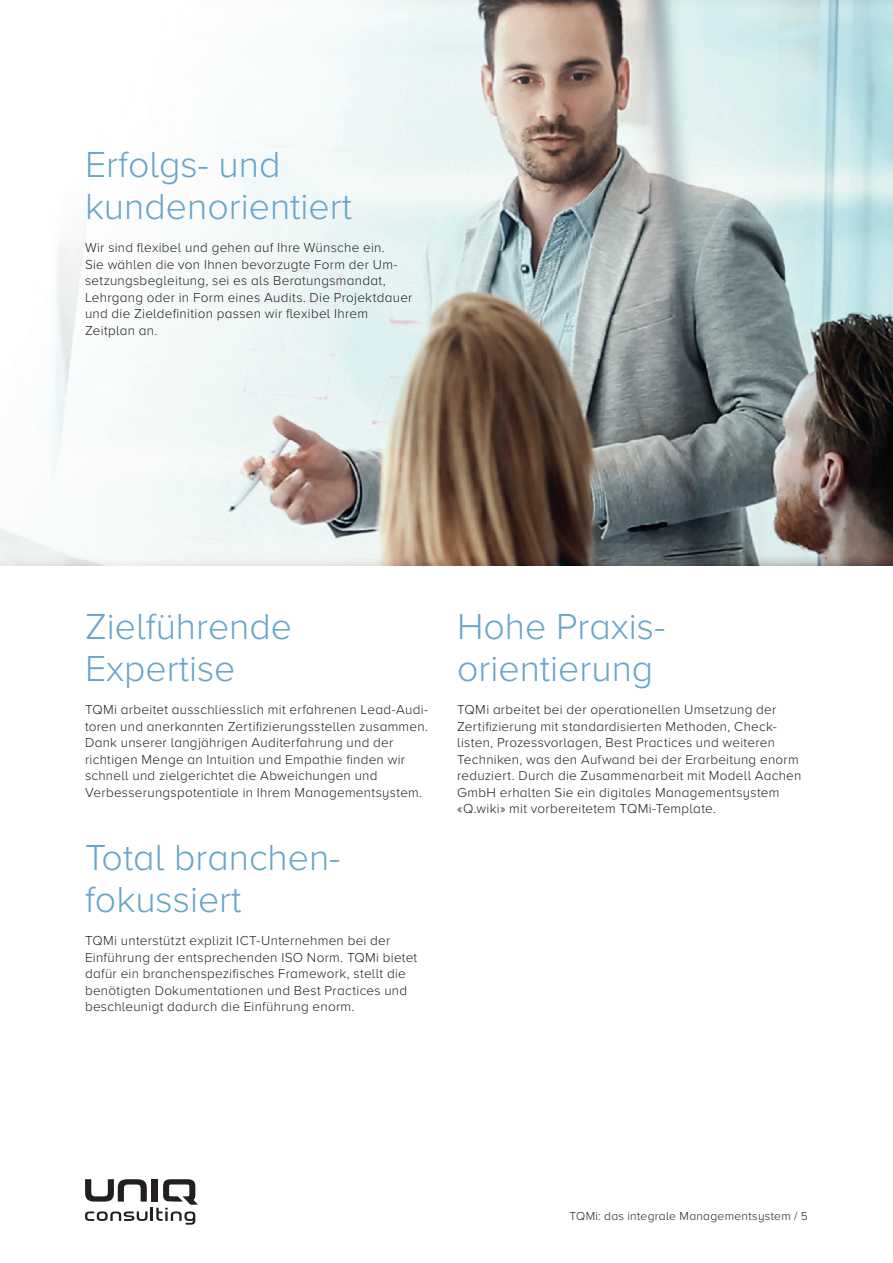
<style>
.page{position:relative;width:893px;height:1263px;background:#fff}
.page>*{position:absolute;margin:0;border:0;box-sizing:border-box;transform-origin:0 0}
.t1{font:300 37.5px/42px "Proxima Nova A";color:#67a5cb}
.t2{font:300 13.5px/16.5px "Proxima Nova A";letter-spacing:.02em;color:#231f20}
.t3{font:300 12px "Proxima Nova A";letter-spacing:.025em;color:#231f20}
</style>
<div class="page">
<svg style="left:85px;top:1179px;width:113px;height:46px"></svg>
<img style="left:0;top:0;width:893px;height:565px">
<h1 class="t1" style="left:85px;top:141px;width:268px">Erfolgs- und kundenorientiert</h1>
<p class="t2" style="left:85px;top:239px;width:329px">Wir sind flexibel und gehen auf Ihre Wünsche ein.<br>Sie wählen die von Ihnen bevorzugte Form der Um&shy;setzungsbegleitung, sei es als Beratungsmandat, Lehrgang oder in Form eines Audits. Die Projektdauer und die Zieldefinition passen wir flexibel Ihrem Zeitplan an.</p>
<h1 class="t1" style="left:85px;top:603px;width:209px">Zielführende<br>Expertise</h1>
<h1 class="t1" style="left:457px;top:603px;width:210px">Hohe Praxis&shy;orientierung</h1>
<p class="t2" style="left:85px;top:701px;width:345px">TQMi arbeitet ausschliesslich mit erfahrenen Lead-Audi&shy;toren und anerkannten Zertifizierungsstellen zusammen.<br>Dank unserer langjährigen Auditerfahrung und der richtigen Menge an Intuition und Empathie finden wir schnell und zielgerichtet die Abweichungen und Verbesserungspotentiale in Ihrem Managementsystem.</p>
<p class="t2" style="left:457px;top:700px;width:346px">TQMi arbeitet bei der operationellen Umsetzung der Zertifizierung mit standardisierten Methoden, Check&shy;listen, Prozessvorlagen, Best Practices und weiteren Techniken, was den Aufwand bei der Erarbeitung enorm reduziert. Durch die Zusammenarbeit mit Modell Aachen GmbH erhalten Sie ein digitales Managementsystem «Q.wiki» mit vorbereitetem TQMi-Template.</p>
<h1 class="t1" style="left:85px;top:835px;width:257px">Total branchen&shy;fokussiert</h1>
<p class="t2" style="left:85px;top:931px;width:334px">TQMi unterstützt explizit ICT-Unternehmen bei der Einführung der entsprechenden ISO Norm. TQMi bietet dafür ein branchenspezifisches Framework, stellt die benötigten Dokumentationen und Best Practices und beschleunigt dadurch die Einführung enorm.</p>
<p class="t3" style="left:569px;top:1207px;width:240px">TQMi: das integrale Managementsystem / 5</p>
</div>
